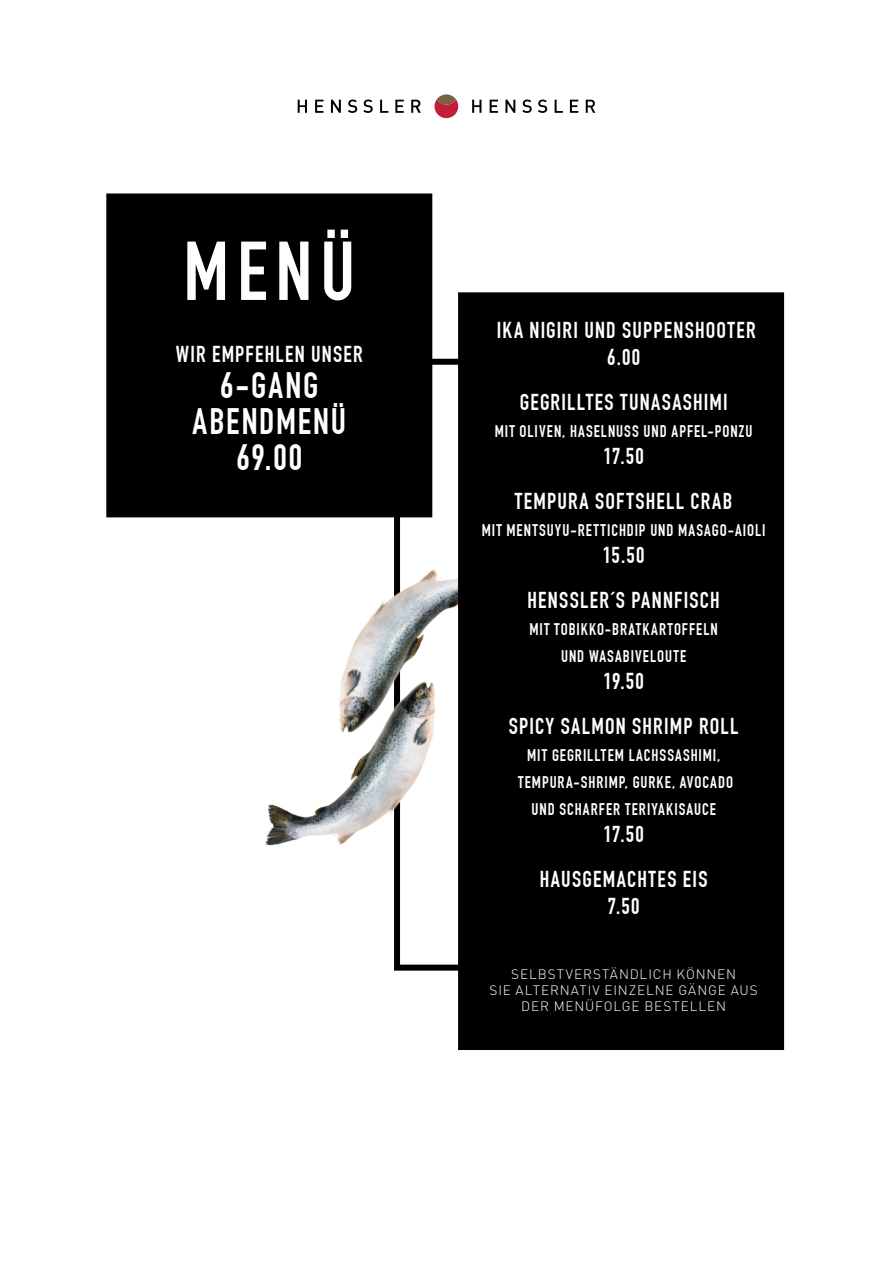
<style>
.page{position:relative;width:893px;height:1263px;background:#fff}
.page>*{position:absolute;margin:0;border:0;box-sizing:border-box;transform-origin:0 0}
.t1{font:700 81.9px "DIN Condensed";color:#fff}
.t2{font:700 36px/36px "DIN Condensed";letter-spacing:.045em;color:#fff;text-align:center}
.t3{font:700 22.5px "DIN Condensed";letter-spacing:.055em;color:#fff}
.t4{font:700 16.5px "DIN Condensed";letter-spacing:.065em;color:#fff}
.t5{font:300 13.5px "DIN Pro";letter-spacing:.065em;color:#fff}
</style>
<div class="page">
<div style="left:394px;top:359px;width:190px;height:612px;background:#fff;border:6px solid #000"></div>
<img style="left:259px;top:491px;width:199px;height:138px">
<img style="left:265px;top:629px;width:170px;height:294px">
<div style="left:106px;top:193px;width:326px;height:324px;background:#000"></div>
<div style="left:458px;top:292px;width:326px;height:758px;background:#000"></div>
<svg style="left:437px;top:94px;width:19px;height:11px"></svg>
<svg style="left:434px;top:99px;width:24px;height:19px"></svg>
<svg style="left:298px;top:100px;width:9px;height:13px"></svg>
<svg style="left:315px;top:100px;width:8px;height:13px"></svg>
<svg style="left:331px;top:100px;width:10px;height:13px"></svg>
<svg style="left:348px;top:100px;width:9px;height:13px"></svg>
<svg style="left:363px;top:100px;width:10px;height:13px"></svg>
<svg style="left:380px;top:100px;width:8px;height:13px"></svg>
<svg style="left:395px;top:100px;width:9px;height:13px"></svg>
<svg style="left:411px;top:100px;width:10px;height:13px"></svg>
<svg style="left:472px;top:100px;width:9px;height:13px"></svg>
<svg style="left:490px;top:100px;width:8px;height:13px"></svg>
<svg style="left:505px;top:100px;width:10px;height:13px"></svg>
<svg style="left:522px;top:100px;width:10px;height:13px"></svg>
<svg style="left:538px;top:100px;width:9px;height:13px"></svg>
<svg style="left:555px;top:100px;width:8px;height:13px"></svg>
<svg style="left:570px;top:100px;width:8px;height:13px"></svg>
<svg style="left:586px;top:100px;width:9px;height:13px"></svg>
<p class="t1" style="left:183px;top:223px;width:173px">MENÜ</p>
<p class="t3" style="left:176px;top:341px;width:188px">WIR EMPFEHLEN UNSER</p>
<p class="t2" style="left:193px;top:368px;width:155px">6-GANG<br>ABENDMENÜ<br>69.00</p>
<p class="t3" style="left:497px;top:317px;width:261px">IKA NIGIRI UND SUPPENSHOOTER</p>
<p class="t3" style="left:607px;top:344px;width:34px">6.00</p>
<p class="t3" style="left:520px;top:389px;width:209px">GEGRILLTES TUNASASHIMI</p>
<p class="t4" style="left:495px;top:422px;width:259px">MIT OLIVEN, HASELNUSS UND APFEL-PONZU</p>
<p class="t3" style="left:604px;top:443px;width:42px">17.50</p>
<p class="t3" style="left:515px;top:488px;width:219px">TEMPURA SOFTSHELL CRAB</p>
<p class="t4" style="left:482px;top:521px;width:285px">MIT MENTSUYU-RETTICHDIP UND MASAGO-AIOLI</p>
<p class="t3" style="left:603px;top:542px;width:43px">15.50</p>
<p class="t3" style="left:528px;top:587px;width:194px">HENSSLER´S PANNFISCH</p>
<p class="t4" style="left:529px;top:620px;width:190px">MIT TOBIKKO-BRATKARTOFFELN</p>
<p class="t4" style="left:561px;top:647px;width:127px">UND WASABIVELOUTE</p>
<p class="t3" style="left:603px;top:668px;width:42px">19.50</p>
<p class="t3" style="left:509px;top:713px;width:231px">SPICY SALMON SHRIMP ROLL</p>
<p class="t4" style="left:527px;top:746px;width:194px">MIT GEGRILLTEM LACHSSASHIMI,</p>
<p class="t4" style="left:518px;top:773px;width:216px">TEMPURA-SHRIMP, GURKE, AVOCADO</p>
<p class="t4" style="left:531px;top:800px;width:186px">UND SCHARFER TERIYAKISAUCE</p>
<p class="t3" style="left:604px;top:821px;width:42px">17.50</p>
<p class="t3" style="left:540px;top:866px;width:169px">HAUSGEMACHTES EIS</p>
<p class="t3" style="left:608px;top:893px;width:33px">7.50</p>
<p class="t5" style="left:511px;top:965px;width:226px">SELBSTVERSTÄNDLICH KÖNNEN</p>
<p class="t5" style="left:490px;top:981px;width:270px">SIE ALTERNATIV EINZELNE GÄNGE AUS</p>
<p class="t5" style="left:521px;top:997px;width:206px">DER MENÜFOLGE BESTELLEN</p>
</div>
